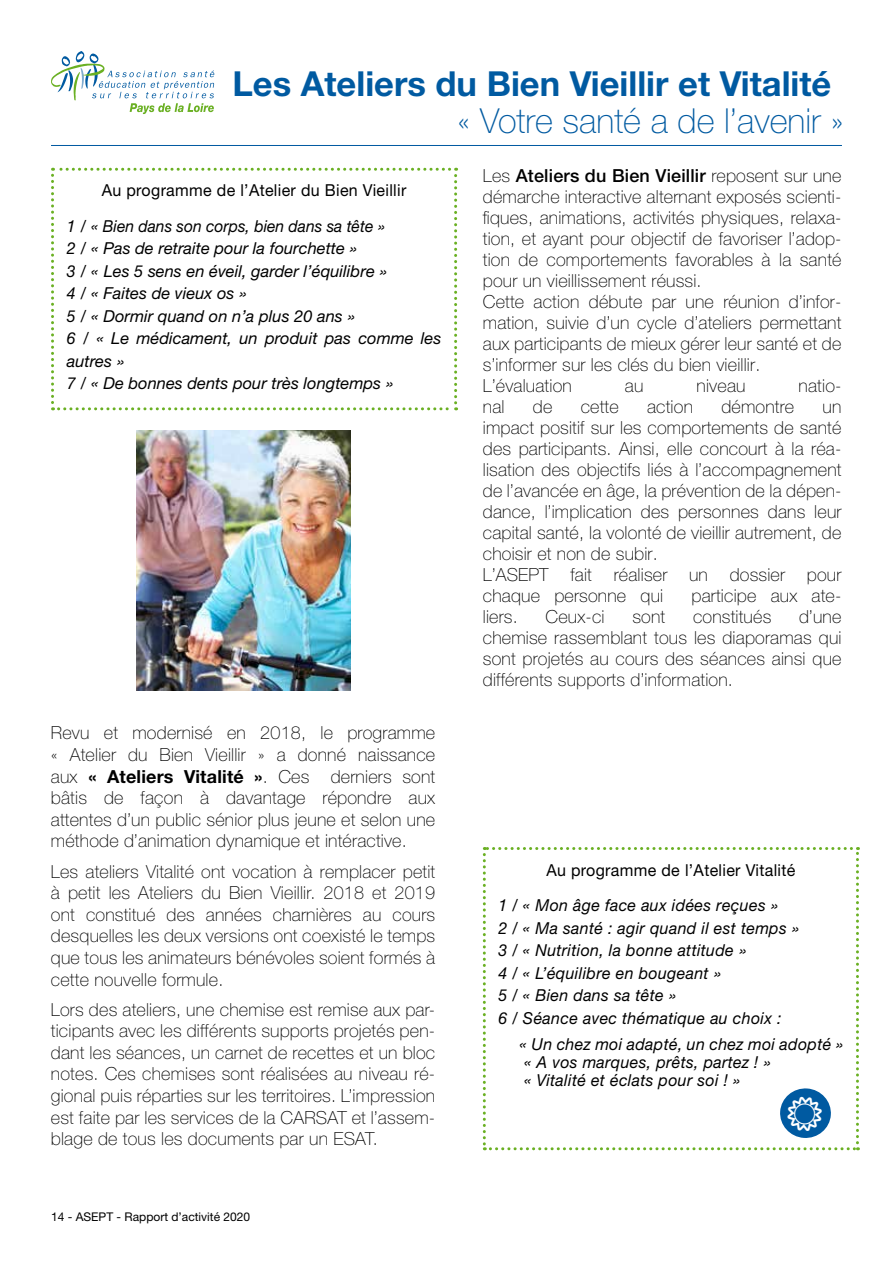
<style>
.page{position:relative;width:893px;height:1263px;background:#fff}
.page>*{position:absolute;margin:0;border:0;box-sizing:border-box;transform-origin:0 0}
.t1{font:700 34.5px "Helvetica Neue LT";color:#005aa1}
.t2{font:100 34.5px "Helvetica Neue LT";color:#005aa1}
.t3{font:100 18px/21px "Helvetica Neue LT";letter-spacing:.01em;color:#000;text-align:justify}
.t4{font:italic 16.5px/22.5px "Helvetica Neue LT";letter-spacing:.02em;color:#000}
.t5{font:italic 16.5px/22.5px "Helvetica Neue LT";color:#000}
.t6{font:16.5px "Helvetica Neue LT";letter-spacing:.02em;color:#000}
.t7{font:12px "Helvetica Neue LT";color:#000}
.s1{font-weight:500}
.s2{font-weight:700}
</style>
<div class="page">
<svg style="left:51px;top:51px;width:163px;height:63px"></svg>
<hr style="left:51px;top:145px;width:791px;height:1px;background:#005aa1">
<svg style="left:51px;top:168px;width:406px;height:242px"></svg>
<img style="left:136px;top:430px;width:214px;height:260px">
<svg style="left:483px;top:847px;width:376px;height:303px"></svg>
<h1 class="t1" style="left:232px;top:62px;width:600px">Les Ateliers du Bien Vieillir et Vitalité</h1>
<h1 class="t2" style="left:457px;top:101px;width:388px">« Votre santé a de l’avenir »</h1>
<p class="t3" style="left:483px;top:165px;width:360px;text-align:left">Les <span class="s1">Ateliers du Bien Vieillir</span> reposent sur une démarche interactive alternant exposés scienti&shy;fiques, animations, activités physiques, relaxa&shy;tion, et ayant pour objectif de favoriser l’adop&shy;tion de comportements favorables à la santé pour un vieillissement réussi.<br>Cette action débute par une réunion d’infor&shy;mation, suivie d’un cycle d’ateliers permettant aux participants de mieux gérer leur santé et de s’informer sur les clés du bien vieillir.<br>L’évaluation</p>
<p class="t6" style="left:102px;top:181px;width:306px">Au programme de l’Atelier du Bien Vieillir</p>
<p class="t5" style="left:67px;top:214px;width:376px">1 / « Bien dans son corps, bien dans sa tête »<br>2 / « Pas de retraite pour la fourchette »<br>3 / « Les 5 sens en éveil, garder l’équilibre »<br>4 / « Faites de vieux os »<br>5 / « Dormir quand on n’a plus 20 ans »<br>6 / « Le médicament, un produit pas comme les autres »<br>7 / « De bonnes dents pour très longtemps »</p>
<p class="t3" style="left:625px;top:375px;width:20px">au</p>
<p class="t3" style="left:697px;top:375px;width:50px">niveau</p>
<p class="t3" style="left:799px;top:375px;width:44px">natio-</p>
<p class="t3" style="left:483px;top:396px;width:23px">nal</p>
<p class="t3" style="left:533px;top:396px;width:21px">de</p>
<p class="t3" style="left:581px;top:396px;width:40px">cette</p>
<p class="t3" style="left:647px;top:396px;width:47px">action</p>
<p class="t3" style="left:721px;top:396px;width:74px">démontre</p>
<p class="t3" style="left:483px;top:396px;width:360px;text-align:left;text-indent:340px">un impact positif sur les comportements de santé des participants. Ainsi, elle concourt à la réa&shy;lisation des objectifs liés à l’accompagnement de l’avancée en âge, la prévention de la dépen&shy;dance, l’implication des personnes dans leur capital santé, la volonté de vieillir autrement, de choisir et non de subir.<br>L’ASEPT fait réaliser un dossier pour chaque personne qui</p>
<p class="t3" style="left:692px;top:585px;width:151px">participe aux ate-</p>
<p class="t3" style="left:51px;top:722px;width:386px;line-height:21.6px">Revu et modernisé en 2018, le programme « Atelier du Bien Vieillir » a donné naissance aux <span class="s2">« Ateliers Vitalité »</span>. Ces derniers sont bâtis de façon à davantage répondre aux attentes d’un public sénior plus jeune et selon une méthode d’animation dynamique et intéractive.</p>
<p class="t3" style="left:51px;top:860px;width:386px;line-height:21.6px">Les ateliers Vitalité ont vocation à remplacer petit à petit les Ateliers du Bien Vieillir. 2018 et 2019 ont constitué des années charnières au cours desquelles les deux versions ont coexisté le temps que tous les animateurs bénévoles soient formés à cette nouvelle formule.</p>
<p class="t3" style="left:51px;top:998px;width:386px;line-height:21.6px">Lors des ateliers, une chemise est remise aux par&shy;ticipants avec les différents supports projetés pen&shy;dant les séances, un carnet de recettes et un bloc notes. Ces chemises sont réalisées au niveau ré&shy;gional puis réparties sur les territoires. L’impression est faite par les services de la CARSAT et l’assem&shy;blage de tous les documents par un ESAT.</p>
<p class="t7" style="left:51px;top:1210px;width:201px">14 - ASEPT - Rapport d’activité 2020</p>
<p class="t3" style="left:483px;top:606px;width:36px">liers.</p>
<p class="t3" style="left:545px;top:606px;width:61px">Ceux-ci</p>
<p class="t3" style="left:632px;top:606px;width:34px">sont</p>
<p class="t3" style="left:693px;top:606px;width:80px">constitués</p>
<p class="t3" style="left:483px;top:606px;width:360px;text-indent:316px">d’une chemise rassemblant tous les diaporamas qui sont projetés au cours des séances ainsi que différents supports d’information.</p>
<p class="t6" style="left:546px;top:860px;width:250px">Au programme de l’Atelier Vitalité</p>
<p class="t4" style="left:499px;top:894px;width:302px">1 / « Mon âge face aux idées reçues »<br>2 / « Ma santé : agir quand il est temps »<br>3 / « Nutrition, la bonne attitude »<br>4 / « L’équilibre en bougeant »<br>5 / « Bien dans sa tête »<br>6 / Séance avec thématique au choix :</p>
<p class="t4" style="left:520px;top:1035px;width:325px;line-height:18px">« Un chez moi adapté, un chez moi adopté » « A vos marques, prêts, partez ! »<br>« Vitalité et éclats pour soi ! »</p>
</div>
